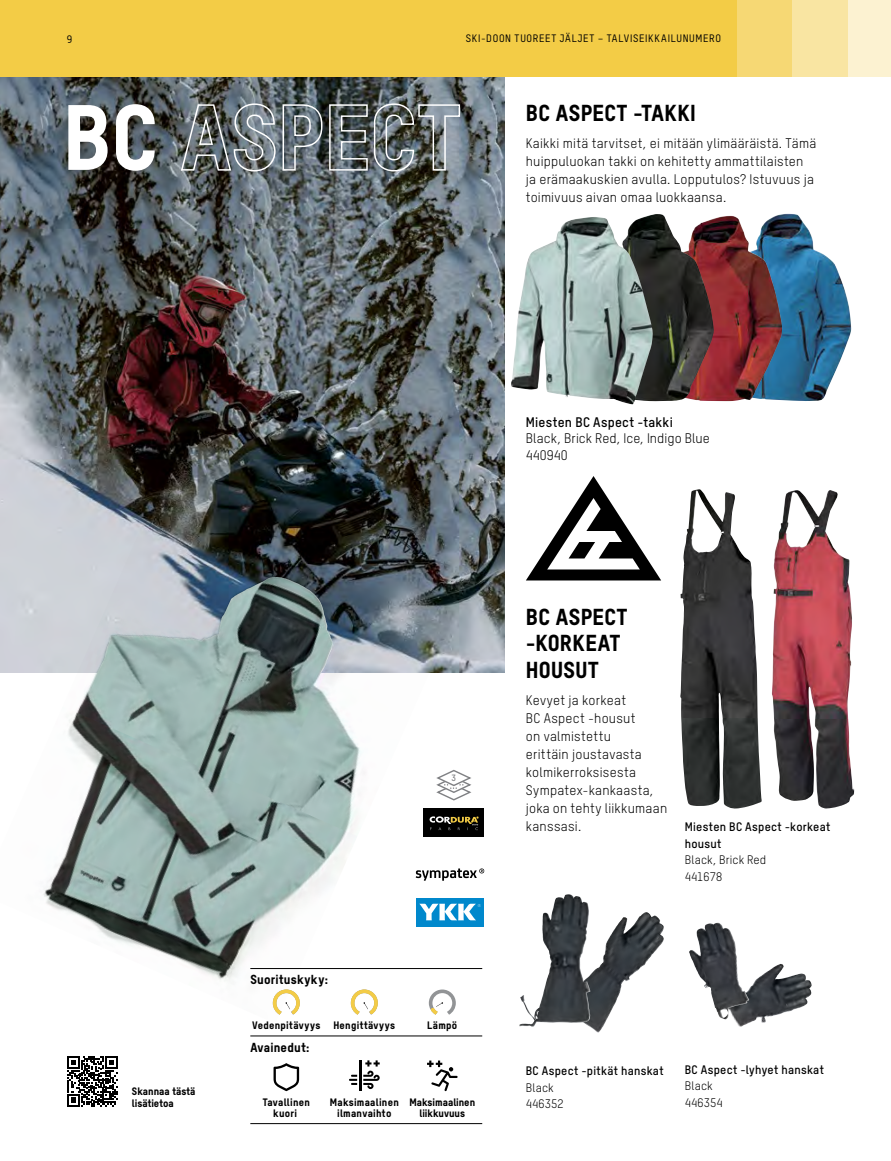
<style>
.page{position:relative;width:891px;height:1161px;background:#fff}
.page>*{position:absolute;margin:0;border:0;box-sizing:border-box;transform-origin:0 0}
.t1{font:90px "T Star Pro Heavy";color:#fff}
.t2{font:22.5px/26.2px "T Star Pro Heavy";letter-spacing:.015em;color:#000}
.t3{font:13.5px/18px "T Star Pro Regular";letter-spacing:.02em;color:#000}
.t4{font:13.5px "T Star Pro Bold";letter-spacing:.02em;color:#000}
.t5{font:12.75px "T Star Pro Heavy";letter-spacing:.02em;color:#000}
.t6{font:12px/16.5px "T Star Pro Bold";letter-spacing:.025em;color:#000}
.t7{font:12px/16.5px "T Star Pro Regular";letter-spacing:.015em;color:#000}
.t8{font:10.5px "T Star Pro Heavy";letter-spacing:.025em;color:#000}
.t9{font:10.5px "T Star Pro Medium";letter-spacing:.07em;color:#000}
.t10{font:10.5px/12px "T Star Pro Heavy";color:#000}
.t11{font:8.85px "T Star Pro Bold";color:#808184}
</style>
<div class="page">
<img style="left:0;top:76px;width:505px;height:596px">
<div style="left:0;top:0;width:736px;height:76px;background:#f3cc46"></div>
<div style="left:737px;top:0;width:55px;height:76px;background:#f6d874"></div>
<div style="left:792px;top:0;width:56px;height:76px;background:#f9e5a2"></div>
<div style="left:848px;top:0;width:43px;height:76px;background:#fcf2d1"></div>
<img style="left:772px;top:490px;width:82px;height:318px">
<img style="left:680px;top:489px;width:82px;height:320px">
<img style="left:730px;top:214px;width:121px;height:187px">
<img style="left:714px;top:216px;width:68px;height:185px">
<img style="left:644px;top:214px;width:70px;height:187px">
<img style="left:511px;top:217px;width:142px;height:187px">
<img style="left:0;top:497px;width:450px;height:508px">
<img style="left:73px;top:577px;width:201px;height:243px">
<svg style="left:436px;top:770px;width:35px;height:31px"></svg>
<div style="left:423px;top:808px;width:61px;height:29px;background:#000"></div>
<svg style="left:430px;top:816px;width:48px;height:14px"></svg>
<img style="left:735px;top:964px;width:45px;height:63px">
<img style="left:689px;top:923px;width:60px;height:97px">
<img style="left:553px;top:912px;width:93px;height:110px">
<img style="left:520px;top:894px;width:48px;height:126px">
<svg style="left:526px;top:476px;width:135px;height:104px"></svg>
<div style="left:417px;top:898px;width:67px;height:28px;background:#08c"></div>
<svg style="left:419px;top:904px;width:62px;height:16px"></svg>
<svg style="left:416px;top:869px;width:68px;height:12px"></svg>
<svg style="left:67px;top:1056px;width:50px;height:51px"></svg>
<hr style="left:250px;top:1123px;width:232px;height:1px;background:#000">
<hr style="left:250px;top:968px;width:232px;height:1px;background:#000">
<hr style="left:250px;top:1036px;width:232px;height:1px;background:#000">
<svg style="left:273px;top:990px;width:27px;height:25px"></svg>
<svg style="left:351px;top:990px;width:27px;height:25px"></svg>
<svg style="left:429px;top:990px;width:27px;height:25px"></svg>
<svg style="left:274px;top:1063px;width:25px;height:28px"></svg>
<hr style="left:359px;top:1060px;width:2px;height:31px;background:#000">
<svg style="left:349px;top:1075px;width:8px;height:10px"></svg>
<svg style="left:363px;top:1060px;width:17px;height:29px"></svg>
<svg style="left:427px;top:1061px;width:31px;height:30px"></svg>
<p class="t9" style="left:67px;top:32px;width:7px">9</p>
<p class="t9" style="left:466px;top:31px;width:257px">SKI-DOON TUOREET JÄLJET – TALVISEIKKAILUNUMERO</p>
<h1 class="t1" style="left:63px;top:68px;width:399px">BC ASPECT</h1>
<h2 class="t2" style="left:526px;top:98px;width:172px">BC ASPECT -TAKKI</h2>
<p class="t3" style="left:526px;top:134px;width:292px">Kaikki mitä tarvitset, ei mitään ylimääräistä. Tämä huippuluokan takki on kehitetty ammattilaisten ja erämaakuskien avulla. Lopputulos? Istuvuus ja toimivuus aivan omaa luokkaansa.</p>
<p class="t4" style="left:526px;top:412px;width:149px">Miesten BC Aspect -takki</p>
<p class="t3" style="left:526px;top:429px;width:186px;line-height:16.5px">Black, Brick Red, Ice, Indigo Blue<br>440940</p>
<p class="t10" style="left:132px;top:1084px;width:65px">Skannaa tästä lisätietoa</p>
<p class="t11" style="left:452px;top:771px;width:6px">3</p>
<p class="t5" style="left:250px;top:970px;width:79px">Suorituskyky:</p>
<p class="t8" style="left:252px;top:1017px;width:145px">Vedenpitävyys Hengittävyys</p>
<p class="t8" style="left:427px;top:1017px;width:31px">Lämpö</p>
<p class="t5" style="left:250px;top:1037px;width:61px">Avainedut:</p>
<p class="t8" style="left:263px;top:1094px;width:49px">Tavallinen</p>
<p class="t8" style="left:330px;top:1094px;width:147px">Maksimaalinen Maksimaalinen</p>
<p class="t8" style="left:273px;top:1105px;width:25px">kuori</p>
<p class="t8" style="left:337px;top:1105px;width:56px">ilmanvaihto</p>
<p class="t10" style="left:420px;top:1106px;width:47px">liikkuvuus</p>
<h2 class="t2" style="left:526px;top:602px;width:103px">BC ASPECT -KORKEAT<br>HOUSUT</h2>
<p class="t3" style="left:526px;top:690px;width:143px">Kevyet ja korkeat<br>BC Aspect -housut<br>on valmistettu<br>erittäin joustavasta kolmikerroksisesta<br>Sympatex-kankaasta, joka on tehty liikkumaan kanssasi.</p>
<p class="t6" style="left:685px;top:817px;width:147px">Miesten BC Aspect -korkeat housut</p>
<p class="t7" style="left:685px;top:851px;width:83px">Black, Brick Red<br>441678</p>
<p class="t6" style="left:526px;top:1061px;width:139px">BC Aspect -pitkät hanskat</p>
<p class="t7" style="left:526px;top:1078px;width:39px">Black<br>446352</p>
<p class="t6" style="left:685px;top:1060px;width:141px">BC Aspect -lyhyet hanskat</p>
<p class="t7" style="left:685px;top:1077px;width:39px">Black<br>446354</p>
</div>
